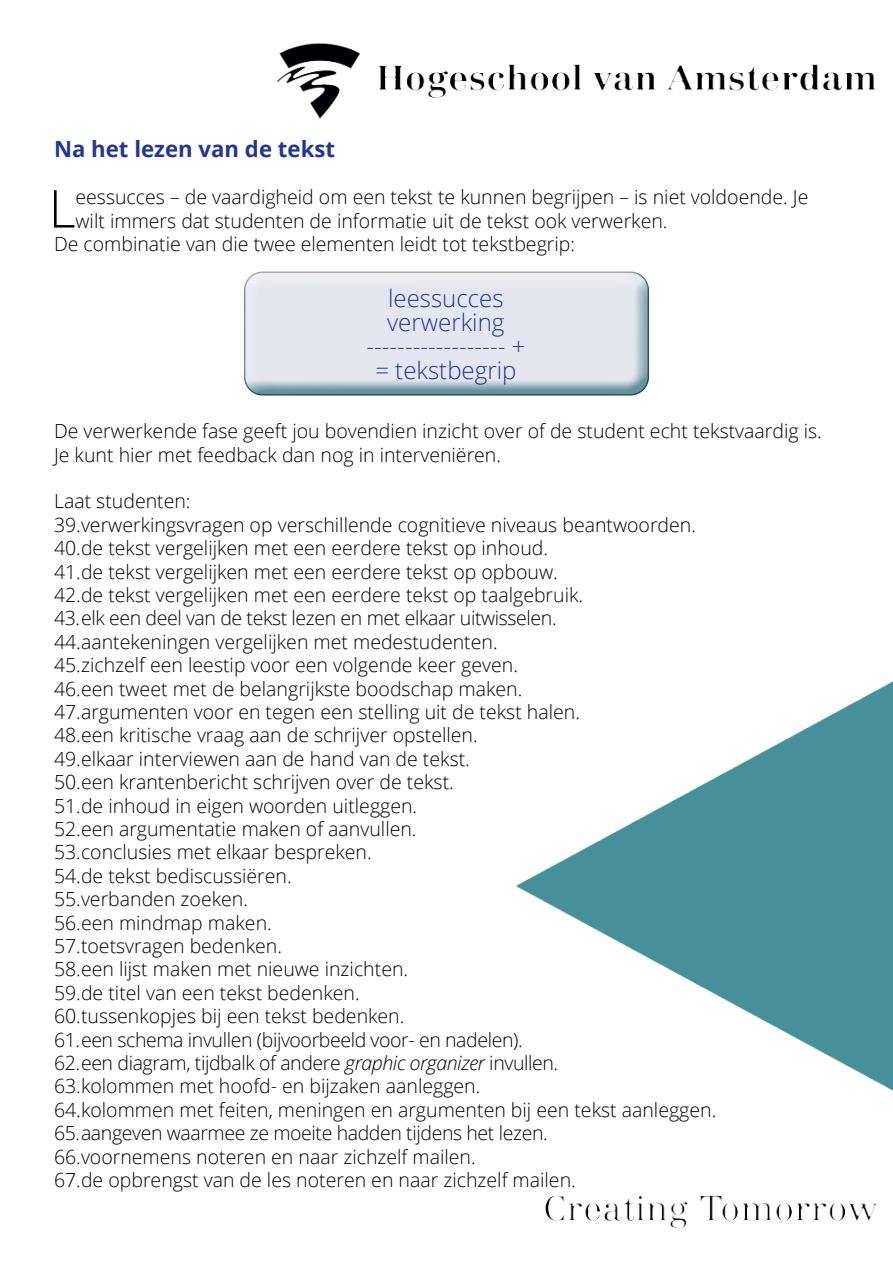
<style>
.page{position:relative;width:893px;height:1263px;background:#fff}
.page>*{position:absolute;margin:0;border:0;box-sizing:border-box;transform-origin:0 0}
.t1{font:300 52.35px "Open Sans";color:#000}
.t2{font:300 24px/24px "Open Sans";color:#253690;text-align:center}
.t3{font:700 22.2px "Open Sans";color:#253690}
.t4{font:300 19.5px/23.4px "Open Sans";color:#000}
.s1{font-style:italic}
</style>
<div class="page">
<img style="left:277px;top:43px;width:616px;height:1185px">
<div style="left:230px;top:261px;width:429px;height:135px;background:#fff"></div>
<div style="left:234px;top:271px;width:430px;height:126px;background:#497e8a;opacity:.75"></div>
<p class="t3" style="left:54px;top:134px;width:283px">Na het lezen van de tekst</p>
<h1 class="t1" style="left:49px;top:173px;width:28px">L</h1>
<p class="t4" style="left:76px;top:185px;width:734px">eessucces – de vaardigheid om een tekst te kunnen begrijpen – is niet voldoende. Je</p>
<p class="t4" style="left:76px;top:208px;width:593px">wilt immers dat studenten de informatie uit de tekst ook verwerken.</p>
<p class="t4" style="left:54px;top:232px;width:523px">De combinatie van die twee elementen leidt tot tekstbegrip:</p>
<p class="t2" style="left:366px;top:285px;width:161px">leessucces verwerking ------------------ + = tekstbegrip</p>
<p class="t4" style="left:54px;top:419px;width:769px">De verwerkende fase geeft jou bovendien inzicht over of de student echt tekstvaardig is.<br>Je kunt hier met feedback dan nog in interveniëren.</p>
<p class="t4" style="left:54px;top:489px;width:664px">Laat studenten:<br>39.verwerkingsvragen op verschillende cognitieve niveaus beantwoorden.<br>40.de tekst vergelijken met een eerdere tekst op inhoud.<br>41.de tekst vergelijken met een eerdere tekst op opbouw.<br>42.de tekst vergelijken met een eerdere tekst op taalgebruik.<br>43.elk een deel van de tekst lezen en met elkaar uitwisselen.<br>44.aantekeningen vergelijken met medestudenten.<br>45.zichzelf een leestip voor een volgende keer geven.<br>46.een tweet met de belangrijkste boodschap maken.<br>47.argumenten voor en tegen een stelling uit de tekst halen.<br>48.een kritische vraag aan de schrijver opstellen.<br>49.elkaar interviewen aan de hand van de tekst.<br>50.een krantenbericht schrijven over de tekst.<br>51.de inhoud in eigen woorden uitleggen.<br>52.een argumentatie maken of aanvullen.<br>53.conclusies met elkaar bespreken.<br>54.de tekst bediscussiëren.<br>55.verbanden zoeken.<br>56.een mindmap maken.<br>57.toetsvragen bedenken.<br>58.een lijst maken met nieuwe inzichten.<br>59.de titel van een tekst bedenken.<br>60.tussenkopjes bij een tekst bedenken.<br>61.een schema invullen (bijvoorbeeld voor- en nadelen).<br>62.een diagram, tijdbalk of andere <span class="s1">graphic organizer</span> invullen.<br>63.kolommen met hoofd- en bijzaken aanleggen.<br>64.kolommen met feiten, meningen en argumenten bij een tekst aanleggen.<br>65.aangeven waarmee ze moeite hadden tijdens het lezen.<br>66.voornemens noteren en naar zichzelf mailen.<br>67.de opbrengst van de les noteren en naar zichzelf mailen.</p>
</div>
